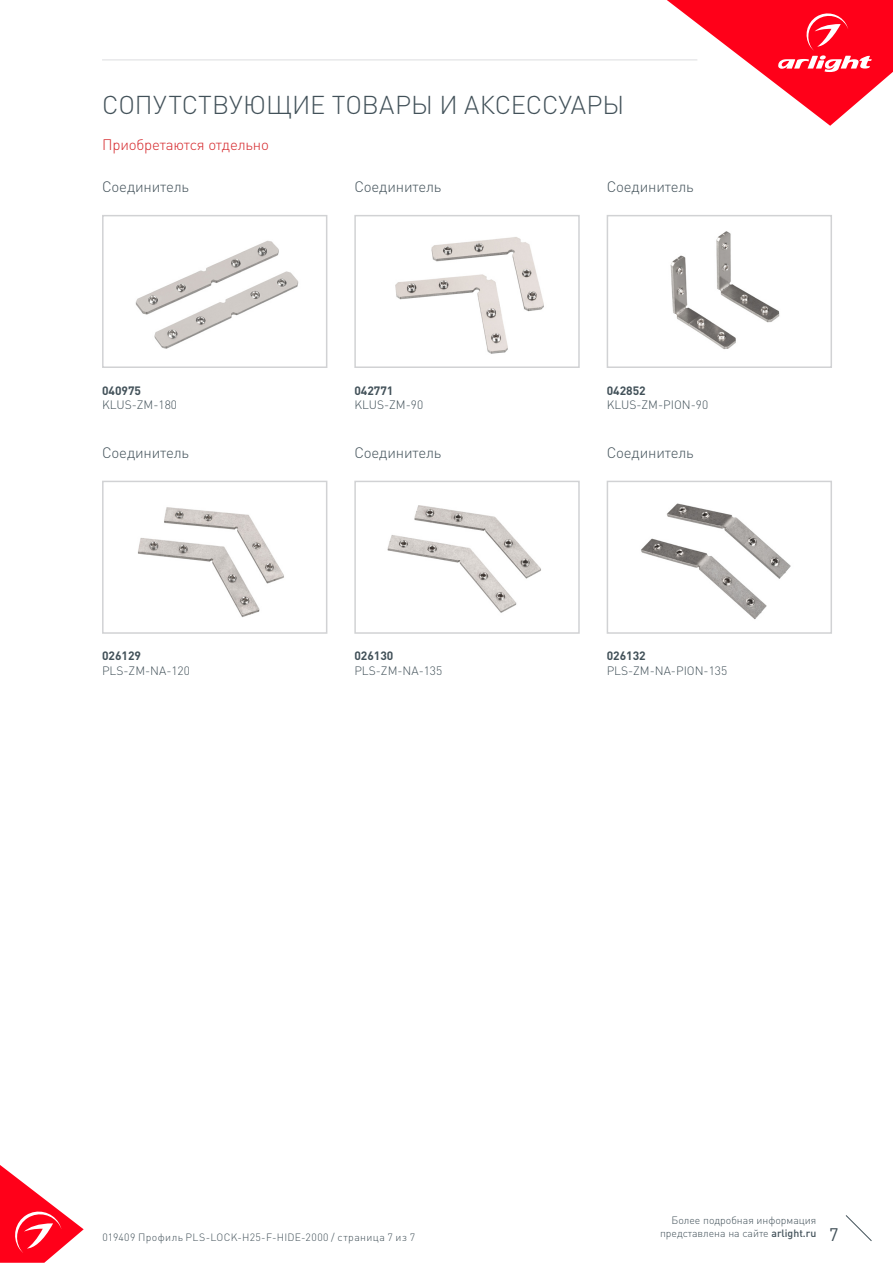
<style>
.page{position:relative;width:893px;height:1263px;background:#fff}
.page>*{position:absolute;margin:0;border:0;box-sizing:border-box;transform-origin:0 0}
.t1{font:300 25.5px "DIN Pro";color:#425159}
.t2{font:18px "DIN Pro";color:#425159}
.t3{font:300 15px "DIN Pro";letter-spacing:-.01em;color:#425159}
.t4{font:300 15px "DIN Pro";letter-spacing:-.01em;color:#d5262a}
.t5{font:300 12px "DIN Pro";color:#425159}
.t6{font:700 12px "DIN Pro";color:#425159}
.t7{font:300 10.5px "DIN Pro";color:#425159}
.t8{font:300 10.5px "DIN Pro";letter-spacing:.03em;color:#425159}
.s1{font-weight:500}
</style>
<div class="page">
<svg style="left:0;top:1165px;width:84px;height:98px"></svg>
<svg style="left:845px;top:1215px;width:27px;height:26px"></svg>
<svg style="left:667px;top:0;width:226px;height:126px"></svg>
<hr style="left:102px;top:60px;width:595px;height:1px;background:#dcdddf">
<img style="left:135px;top:240px;width:164px;height:109px">
<div style="left:102px;top:215px;width:225px;height:153px;border:2px solid #d1d2d4"></div>
<img style="left:138px;top:507px;width:146px;height:110px">
<div style="left:102px;top:481px;width:225px;height:153px;border:2px solid #d1d2d4"></div>
<img style="left:387px;top:505px;width:154px;height:108px">
<div style="left:354px;top:481px;width:226px;height:153px;border:2px solid #d1d2d4"></div>
<img style="left:641px;top:503px;width:150px;height:117px">
<div style="left:607px;top:481px;width:225px;height:153px;border:2px solid #d1d2d4"></div>
<img style="left:395px;top:237px;width:149px;height:117px">
<div style="left:354px;top:215px;width:226px;height:153px;border:2px solid #d1d2d4"></div>
<img style="left:670px;top:231px;width:110px;height:119px">
<div style="left:607px;top:215px;width:225px;height:153px;border:2px solid #d1d2d4"></div>
<p class="t1" style="left:102px;top:87px;width:524px">СОПУТСТВУЮЩИЕ ТОВАРЫ И АКСЕССУАРЫ</p>
<p class="t4" style="left:102px;top:134px;width:168px">Приобретаются отдельно</p>
<p class="t3" style="left:102px;top:177px;width:89px">Соединитель</p>
<p class="t6" style="left:102px;top:382px;width:41px">040975</p>
<p class="t5" style="left:102px;top:397px;width:77px">KLUS-ZM-180</p>
<p class="t3" style="left:354px;top:177px;width:89px">Соединитель</p>
<p class="t3" style="left:607px;top:177px;width:89px">Соединитель</p>
<p class="t6" style="left:354px;top:382px;width:41px">042771</p>
<p class="t5" style="left:354px;top:397px;width:70px">KLUS-ZM-90</p>
<p class="t6" style="left:607px;top:382px;width:41px">042852</p>
<p class="t5" style="left:607px;top:397px;width:103px">KLUS-ZM-PION-90</p>
<p class="t3" style="left:102px;top:442px;width:89px">Соединитель</p>
<p class="t3" style="left:354px;top:442px;width:89px">Соединитель</p>
<p class="t3" style="left:607px;top:442px;width:89px">Соединитель</p>
<p class="t6" style="left:102px;top:648px;width:41px">026129</p>
<p class="t5" style="left:102px;top:662px;width:89px">PLS-ZM-NA-120</p>
<p class="t6" style="left:354px;top:648px;width:41px">026130</p>
<p class="t5" style="left:354px;top:662px;width:89px">PLS-ZM-NA-135</p>
<p class="t6" style="left:607px;top:648px;width:41px">026132</p>
<p class="t5" style="left:607px;top:662px;width:122px">PLS-ZM-NA-PION-135</p>
<p class="t7" style="left:672px;top:1213px;width:146px">Более подробная информация</p>
<p class="t7" style="left:660px;top:1226px;width:158px">представлена на сайте <span class="s1">arlight.ru</span></p>
<p class="t8" style="left:102px;top:1230px;width:314px">019409 Профиль PLS-LOCK-H25-F-HIDE-2000 / страница 7 из 7</p>
<h2 class="t2" style="left:829px;top:1222px;width:11px">7</h2>
</div>
